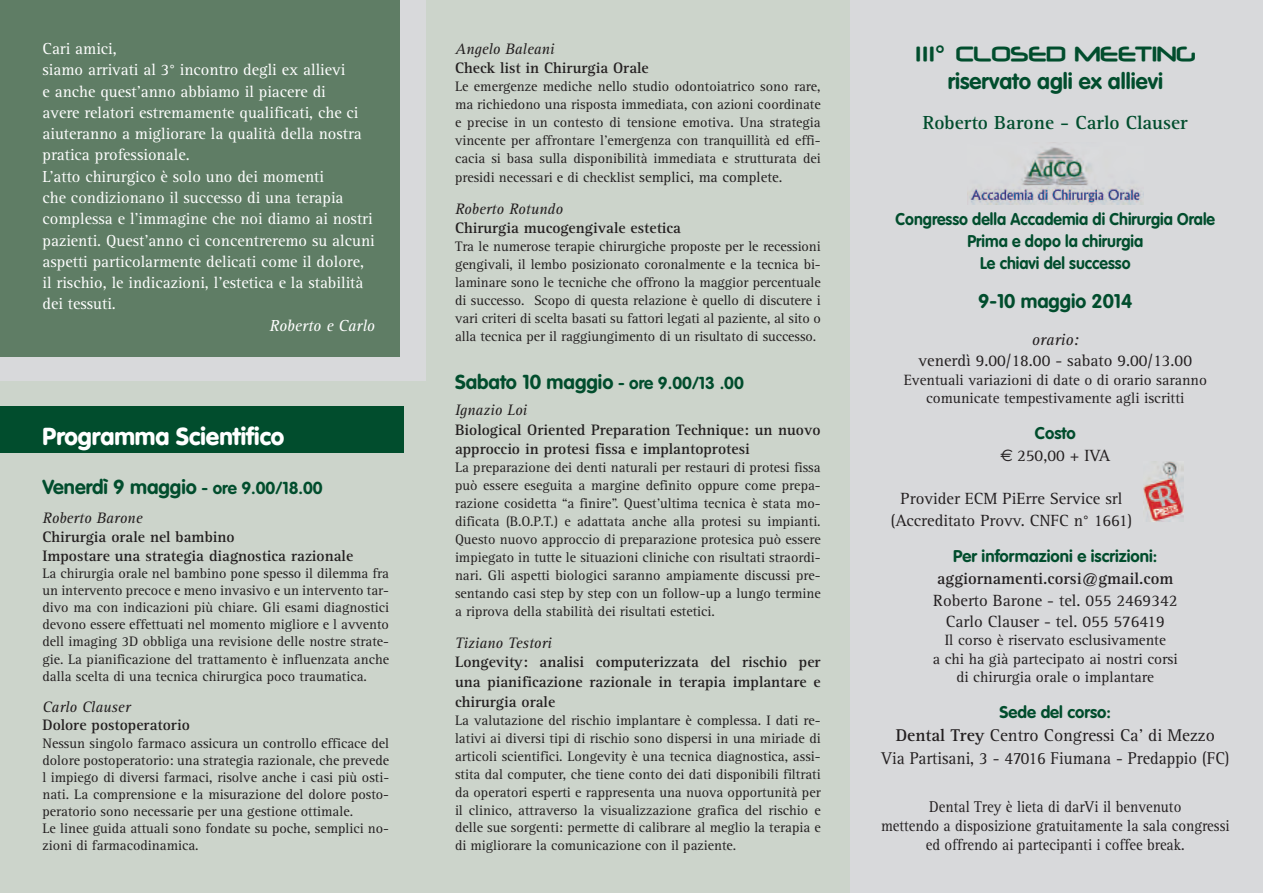
<style>
.page{position:relative;width:1263px;height:893px;background:#fff}
.page>*{position:absolute;margin:0;border:0;box-sizing:border-box;transform-origin:0 0}
.t1{font:900 24.15px "VAG Rounded";color:#fff}
.t2{font:700 23.7px "Neuropol";color:#014d2d}
.t3{font:700 22.35px "VAG Rounded";color:#014d2d}
.t4{font:700 19.95px "VAG Rounded";color:#014d2d}
.t5{font:700 19.5px "Rotis Serif";color:#014d2d}
.t6{font:700 19.5px "VAG Rounded";color:#014d2d}
.t7{font:17.7px/22.6px "Rotis Serif";color:#231f20;text-align:center}
.t8{font:16.8px/21.6px "Rotis Serif";color:#231f20;text-align:center}
.t9{font:700 16.8px/21.6px "VAG Rounded";color:#014d2d;text-align:center;scale:.95 1}
.t10{font:700 16.8px "VAG Rounded";color:#014d2d}
.t11{font:700 16.8px "Rotis Serif";color:#231f20}
.t12{font:italic 16.8px "Rotis Serif";color:#231f20}
.t13{font:16.5px/21.3px "Rotis Serif";color:#fff}
.t14{font:italic 16.5px "Rotis Serif";color:#fff}
.t15{font:16.2px/19.2px "Rotis Serif";color:#231f20;text-align:center;scale:.92 1}
.t16{font:700 15.6px/19.6px "Rotis Serif";color:#231f20}
.t17{font:italic 15.6px "Rotis Serif";color:#231f20}
.t18{font:15.3px/18.3px "Rotis Serif";color:#231f20;text-align:center}
.t19{font:14.25px/18px "Rotis Serif";color:#231f20;text-align:justify}
.s1{font-size:17.1px}
.s2{font-size:15px}
.s3{font-family:"Euro Sans"}
.s4{font-weight:700}
</style>
<div class="page">
<div style="left:425px;top:0;width:425px;height:893px;background:#ccd4cb"></div>
<div style="left:850px;top:0;width:413px;height:893px;background:#d8d9db"></div>
<div style="left:0;top:0;width:425px;height:893px;background:#d8d9db"></div>
<div style="left:0;top:0;width:400px;height:356px;background:#5f7d65"></div>
<img style="left:968px;top:147px;width:174px;height:57px">
<img style="left:1143px;top:461px;width:40px;height:60px">
<div style="left:0;top:382px;width:425px;height:511px;background:#ccd4cb"></div>
<div style="left:0;top:406px;width:404px;height:47px;background:#014d2d"></div>
<p class="t13" style="left:43px;top:38px;width:334px">Cari amici,<br>siamo arrivati al 3° incontro degli ex allievi<br>e anche quest’anno abbiamo il piacere di<br>avere relatori estremamente qualificati, che ci aiuteranno a migliorare la qualità della nostra pratica professionale.<br>L’atto chirurgico è solo uno dei momenti<br>che condizionano il successo di una terapia complessa e l’immagine che noi diamo ai nostri pazienti. Quest’anno ci concentreremo su alcuni aspetti particolarmente delicati come il dolore, il rischio, le indicazioni, l’estetica e la stabilità dei tessuti.</p>
<p class="t14" style="left:269px;top:316px;width:107px">Roberto e Carlo</p>
<h1 class="t1" style="left:43px;top:422px;width:243px">Programma Scientifico</h1>
<h3 class="t4" style="left:43px;top:475px;width:282px">Venerdì 9 maggio <span class="s1">- ore 9.00/18.00</span></h3>
<p class="t17" style="left:43px;top:509px;width:101px">Roberto Barone</p>
<p class="t16" style="left:43px;top:528px;width:312px;line-height:18.8px">Chirurgia orale nel bambino<br>Impostare una strategia diagnostica razionale</p>
<p class="t19" style="left:43px;top:565px;width:348px;line-height:17.1px">La chirurgia orale nel bambino pone spesso il dilemma fra un intervento precoce e meno invasivo e un intervento tar&shy;divo ma con indicazioni più chiare. Gli esami diagnostici devono essere effettuati nel momento migliore e l avvento dell imaging 3D obbliga una revisione delle nostre strate&shy;gie. La pianificazione del trattamento è influenzata anche dalla scelta di una tecnica chirurgica poco traumatica.</p>
<p class="t17" style="left:43px;top:698px;width:89px">Carlo Clauser</p>
<p class="t16" style="left:43px;top:716px;width:149px">Dolore postoperatorio</p>
<p class="t19" style="left:43px;top:735px;width:348px;line-height:17.1px;text-align:left">Nessun singolo farmaco assicura un controllo efficace del dolore postoperatorio: una strategia razionale, che prevede l impiego di diversi farmaci, risolve anche i casi più osti&shy;nati. La comprensione e la misurazione del dolore posto&shy;peratorio sono necessarie per una gestione ottimale.<br>Le linee guida attuali sono fondate su poche, semplici no&shy;zioni di farmacodinamica.</p>
<p class="t17" style="left:455px;top:40px;width:101px">Angelo Baleani</p>
<p class="t16" style="left:455px;top:59px;width:195px">Check list in Chirurgia Orale</p>
<p class="t19" style="left:455px;top:78px;width:367px">Le emergenze mediche nello studio odontoiatrico sono rare, ma richiedono una risposta immediata, con azioni coordinate e precise in un contesto di tensione emotiva. Una strategia vincente per affrontare l’emergenza con tranquillità ed effi&shy;cacia si basa sulla disponibilità immediata e strutturata dei presidi necessari e di checklist <span class="s2">semplici, ma complete.</span></p>
<p class="t17" style="left:455px;top:200px;width:109px">Roberto Rotundo</p>
<p class="t16" style="left:455px;top:219px;width:228px">Chirurgia mucogengivale estetica</p>
<p class="t19" style="left:455px;top:238px;width:367px">Tra le numerose terapie chirurgiche proposte per le recessioni gengivali, il lembo posizionato coronalmente e la tecnica bi&shy;laminare sono le tecniche che offrono la maggior percentuale di successo. Scopo di questa relazione è quello di discutere i vari criteri di scelta basati su fattori legati al paziente, al sito o alla tecnica per il raggiungimento di un risultato di successo.</p>
<h3 class="t4" style="left:455px;top:370px;width:290px">Sabato 10 maggio <span class="s1">- ore 9.00/13 .00</span></h3>
<p class="t17" style="left:455px;top:401px;width:74px">Ignazio Loi</p>
<p class="t16" style="left:455px;top:420px;width:367px">Biological Oriented Preparation Technique: un nuovo approccio in protesi fissa e implantoprotesi</p>
<p class="t19" style="left:455px;top:459px;width:367px">La preparazione dei denti naturali per restauri di protesi fissa può essere eseguita a margine definito oppure come prepa&shy;razione cosidetta “a finire”. Quest’ultima tecnica è stata mo&shy;dificata (B.O.P.T.) e adattata anche alla protesi su impianti.<br>Questo nuovo approccio di preparazione protesica può essere impiegato in tutte le situazioni cliniche con risultati straordi&shy;nari. Gli aspetti biologici saranno ampiamente discussi pre&shy;sentando casi step by step con un follow-up a lungo termine a riprova della stabilità dei risultati estetici.</p>
<p class="t17" style="left:455px;top:634px;width:98px">Tiziano Testori</p>
<p class="t16" style="left:455px;top:653px;width:367px;text-align:justify">Longevity: analisi computerizzata del rischio per una pianificazione razionale in terapia implantare e chirurgia orale</p>
<p class="t19" style="left:455px;top:711px;width:367px">La valutazione del rischio implantare è complessa. I dati re&shy;lativi ai diversi tipi di rischio sono dispersi in una miriade di articoli scientifici. Longevity è una tecnica diagnostica, assi&shy;stita dal computer, che tiene conto dei dati disponibili filtrati da operatori esperti e rappresenta una nuova opportunità per il clinico, attraverso la visualizzazione grafica del rischio e delle sue sorgenti: permette di calibrare al meglio la terapia e di migliorare la comunicazione con il paziente.</p>
<h2 class="t2" style="left:915px;top:42px;width:281px">1II° CLOSED MEETING</h2>
<h3 class="t3" style="left:948px;top:68px;width:217px">riservato agli ex allievi</h3>
<h3 class="t5" style="left:923px;top:111px;width:266px">Roberto Barone - Carlo Clauser</h3>
<p class="t9" style="left:895px;top:208px;width:338px">Congresso della Accademia di Chirurgia Orale<br>Prima e dopo la chirurgia<br>Le chiavi del successo</p>
<h3 class="t6" style="left:978px;top:290px;width:156px">9-10 maggio 2014</h3>
<p class="t12" style="left:1032px;top:330px;width:49px">orario:</p>
<p class="t8" style="left:919px;top:351px;width:275px">venerdì 9.00/18.00 - sabato 9.00/13.00</p>
<p class="t18" style="left:904px;top:371px;width:305px">Eventuali variazioni di date o di orario saranno comunicate tempestivamente agli iscritti</p>
<p class="t10" style="left:1035px;top:424px;width:42px">Costo</p>
<p class="t8" style="left:1000px;top:445px;width:111px"><span class="s3">€</span> 250,00 + IVA</p>
<p class="t8" style="left:891px;top:488px;width:243px">Provider ECM PiErre Service srl (Accreditato Provv. CNFC n° 1661)</p>
<p class="t10" style="left:953px;top:546px;width:206px">Per informazioni e iscrizioni:</p>
<p class="t11" style="left:937px;top:568px;width:238px">aggiornamenti.corsi@gmail.com</p>
<p class="t8" style="left:933px;top:590px;width:246px">Roberto Barone - tel. 055 2469342<br>Carlo Clauser - tel. 055 576419</p>
<p class="t18" style="left:933px;top:632px;width:246px">Il corso è riservato esclusivamente<br>a chi ha già partecipato ai nostri corsi di chirurgia orale o implantare</p>
<p class="t10" style="left:999px;top:702px;width:113px">Sede del corso:</p>
<p class="t7" style="left:881px;top:724px;width:350px"><span class="s4">Dental Trey</span> Centro Congressi Ca’ di Mezzo<br>Via Partisani, 3 - 47016 Fiumana - Predappio (FC)</p>
<p class="t15" style="left:881px;top:798px;width:380px">Dental Trey è lieta di darVi il benvenuto<br>mettendo a disposizione gratuitamente la sala congressi ed offrendo ai partecipanti i coffee break.</p>
</div>
